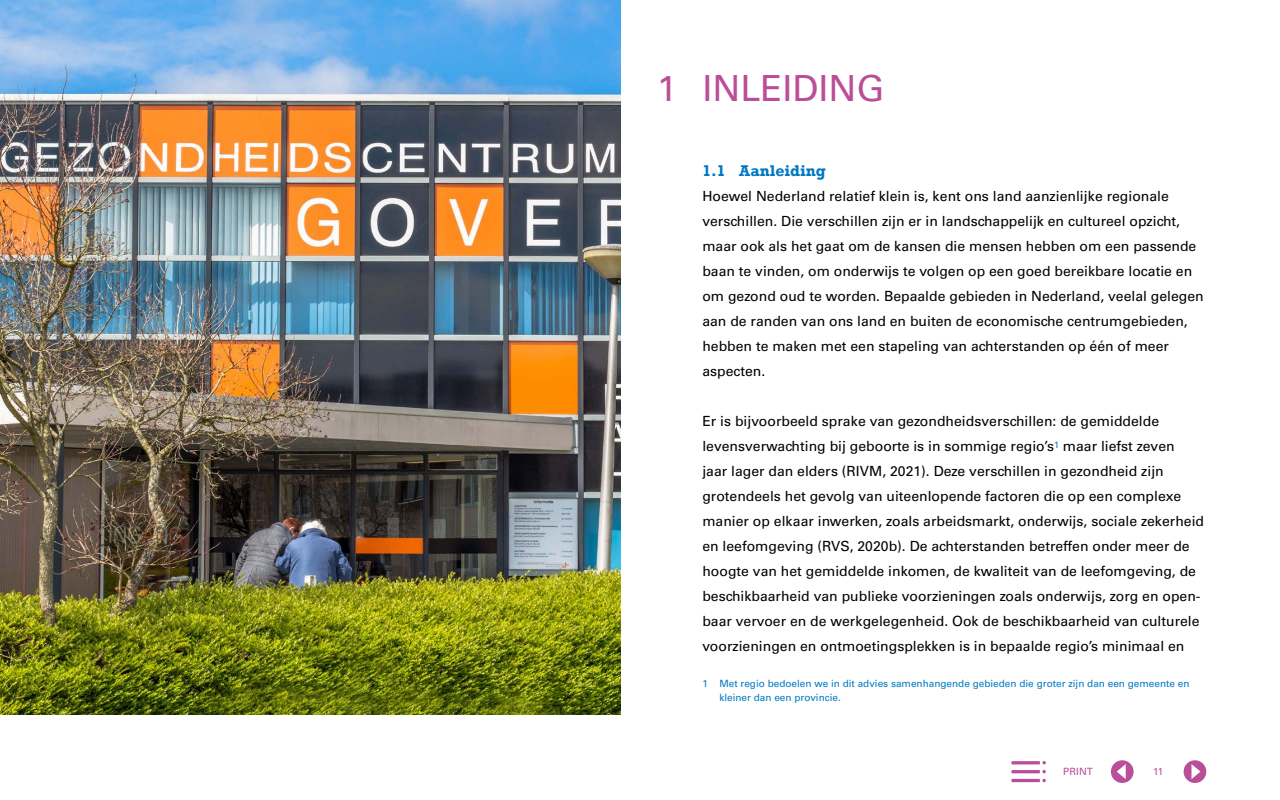
<style>
.page{position:relative;width:1280px;height:800px;background:#fff}
.page>*{position:absolute;margin:0;border:0;box-sizing:border-box;transform-origin:0 0}
.HOOFDSTUK_TITEL__H2{font:36px "Univers LT Std";color:#ba4e98}
.Paragraafkop_rockwel{font:700 16px "Rockwell";color:#0079c2}
.platte_tekst__P{font:14px/25px "Univers LT Std";color:#000}
._05_voetnoot__P{font:10px/14px "Univers LT Std";color:#0079c2}
.t1{font:10px "Univers LT Std";letter-spacing:.005em;color:#ba4e98}
</style>
<div class="page">
<svg style="left:1184px;top:760px;width:22px;height:23px"></svg>
<svg style="left:1111px;top:760px;width:23px;height:23px"></svg>
<svg style="left:1042px;top:779px;width:4px;height:3px"></svg>
<hr style="left:1011px;top:779px;width:29px;height:3px;background:#ba4e98">
<hr style="left:1011px;top:770px;width:29px;height:3px;background:#ba4e98">
<svg style="left:1042px;top:770px;width:4px;height:3px"></svg>
<hr style="left:1011px;top:761px;width:29px;height:3px;background:#ba4e98">
<svg style="left:1042px;top:761px;width:4px;height:3px"></svg>
<img style="left:0;top:0;width:620px;height:715px">
<h2 class="HOOFDSTUK_TITEL__H2" style="left:657px;top:67px;width:229px">1 INLEIDING</h2>
<h2 class="Paragraafkop_rockwel" style="left:702px;top:161px;width:125px">1.1 Aanleiding</h2>
<p class="platte_tekst__P" style="left:702px;top:184px;width:503px">Hoewel Nederland relatief klein is, kent ons land aanzienlijke regionale verschillen. Die verschillen zijn er in landschappelijk en cultureel opzicht, maar ook als het gaat om de kansen die mensen hebben om een passende baan te vinden, om onderwijs te volgen op een goed bereikbare locatie en om gezond oud te worden. Bepaalde gebieden in Nederland, veelal gelegen aan de randen van ons land en buiten de economische centrumgebieden, hebben te maken met een stapeling van achterstanden op één of meer aspecten.</p>
<p class="platte_tekst__P" style="left:702px;top:409px;width:503px">Er is bijvoorbeeld sprake van gezondheidsverschillen: de gemiddelde levensverwachting bij geboorte is in sommige regio’s<sup>1</sup> maar liefst zeven<br>jaar lager dan elders (RIVM, 2021). Deze verschillen in gezondheid zijn grotendeels het gevolg van uiteenlopende factoren die op een complexe manier op elkaar inwerken, zoals arbeidsmarkt, onderwijs, sociale zekerheid en leefomgeving (RVS, 2020b). De achterstanden betreffen onder meer de hoogte van het gemiddelde inkomen, de kwaliteit van de leefomgeving, de beschikbaarheid van publieke voorzieningen zoals onderwijs, zorg en open&shy;baar vervoer en de werkgelegenheid. Ook de beschikbaarheid van culturele voorzieningen en ontmoetingsplekken is in bepaalde regio’s minimaal en</p>
<p class="_05_voetnoot__P" style="left:719px;top:677px;width:472px;text-indent:-17px">1 Met regio bedoelen we in dit advies samenhangende gebieden die groter zijn dan een gemeente en kleiner dan een provincie.</p>
<p class="t1" style="left:1063px;top:765px;width:31px">PRINT</p>
<p class="t1" style="left:1153px;top:765px;width:12px">11</p>
</div>
